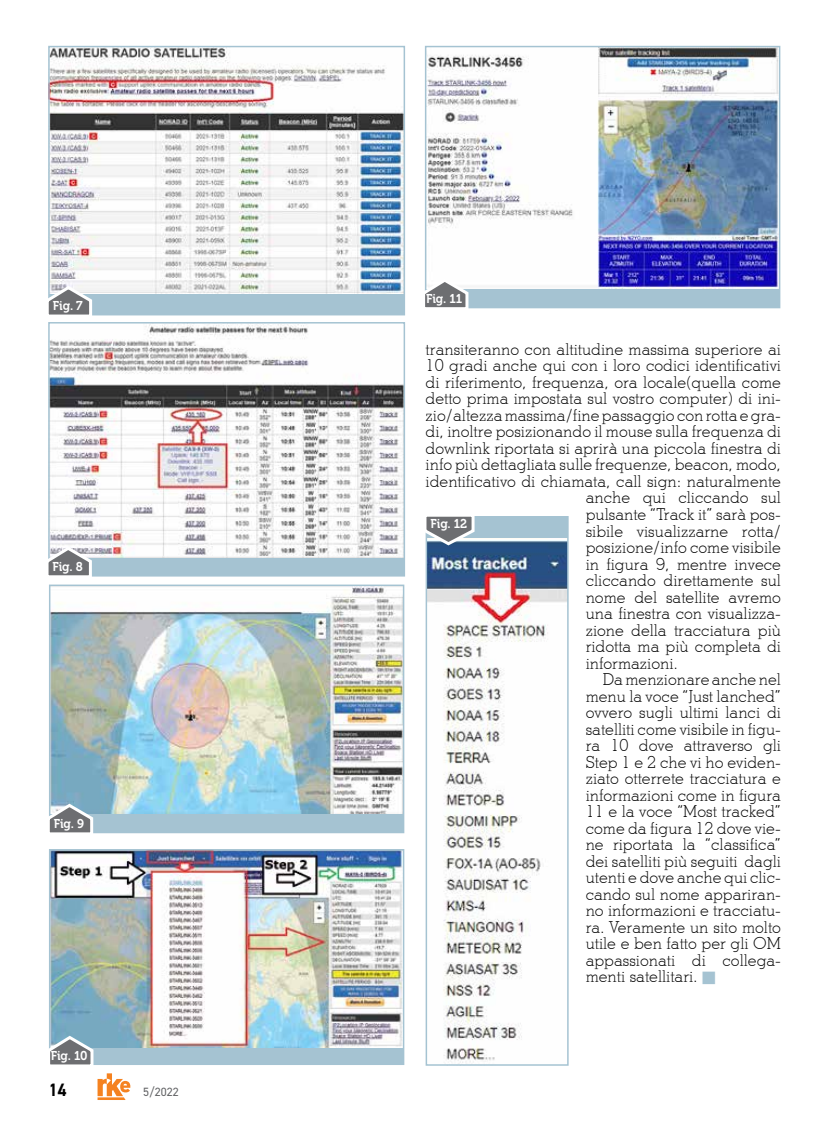
<style>
.page{position:relative;width:830px;height:1127px;background:#fff}
.page>*{position:absolute;margin:0;border:0;box-sizing:border-box;transform-origin:0 0}
.t1{font:700 18px "DIN2014";color:#000;scale:.9 1}
.t2{font:300 16.5px "Stymie BT";color:#000}
.t3{font:12.75px "Museo 700";letter-spacing:-.01em;color:#fff;scale:.95 1}
.t4{font:12px "DIN2014";color:#636466}
.s1{color:#a5c3d2}
</style>
<div class="page">
<div style="left:49px;top:47px;width:355px;height:268px;background:#a5c3d2"></div>
<img style="left:51px;top:49px;width:351px;height:245px">
<div style="left:48px;top:46px;width:357px;height:269px;border:2px solid #a5c3d2"></div>
<div style="left:49px;top:323px;width:355px;height:253px;background:#a5c3d2"></div>
<img style="left:51px;top:325px;width:351px;height:232px">
<div style="left:48px;top:322px;width:357px;height:254px;border:2px solid #a5c3d2"></div>
<div style="left:50px;top:585px;width:353px;height:247px;background:#a5c3d2"></div>
<img style="left:51px;top:586px;width:351px;height:227px">
<div style="left:49px;top:584px;width:355px;height:249px;border:1px solid #a5c3d2"></div>
<div style="left:50px;top:850px;width:353px;height:214px;background:#a5c3d2"></div>
<img style="left:52px;top:852px;width:349px;height:195px">
<div style="left:49px;top:849px;width:355px;height:216px;border:2px solid #a5c3d2"></div>
<div style="left:425px;top:47px;width:354px;height:261px;background:#a5c3d2"></div>
<img style="left:427px;top:49px;width:350px;height:239px">
<div style="left:424px;top:46px;width:356px;height:262px;border:2px solid #a5c3d2"></div>
<div style="left:426px;top:517px;width:141px;height:548px;background:#a5c3d2"></div>
<img style="left:428px;top:538px;width:137px;height:525px">
<div style="left:425px;top:516px;width:143px;height:550px;border:2px solid #a5c3d2"></div>
<svg style="left:425px;top:516px;width:52px;height:32px;background:#858f9a"></svg>
<svg style="left:48px;top:283px;width:47px;height:33px;background:#a9abaf"></svg>
<svg style="left:48px;top:544px;width:46px;height:33px;background:#a7a8ac"></svg>
<svg style="left:49px;top:1033px;width:81px;height:67px"></svg>
<svg style="left:49px;top:801px;width:47px;height:33px;background:#939fa7"></svg>
<svg style="left:424px;top:276px;width:47px;height:33px;background:#b1b3b5"></svg>
<p class="t3" style="left:53px;top:299px;width:33px">Fig. 7</p>
<p class="t3" style="left:52px;top:559px;width:33px">Fig. 8</p>
<p class="t3" style="left:54px;top:816px;width:33px">Fig. 9</p>
<p class="t3" style="left:51px;top:1049px;width:40px">Fig. 10</p>
<p class="t1" style="left:49px;top:1078px;width:21px">14</p>
<p class="t4" style="left:143px;top:1084px;width:37px">5/2022</p>
<p class="t3" style="left:426px;top:291px;width:39px">Fig. 11</p>
<p class="t2" style="left:425px;top:339px;width:357px">transiteranno con altitudine massima superiore ai</p>
<p class="t2" style="left:425px;top:356px;width:357px">10 gradi anche qui con i loro codici identificativi</p>
<p class="t2" style="left:425px;top:372px;width:357px">di riferimento, frequenza, ora locale(quella come</p>
<p class="t2" style="left:425px;top:389px;width:357px">detto prima impostata sul vostro computer) di ini-</p>
<p class="t2" style="left:425px;top:405px;width:357px">zio/altezza massima/fine passaggio con rotta e gra-</p>
<p class="t2" style="left:425px;top:422px;width:357px">di, inoltre posizionando il mouse sulla frequenza di</p>
<p class="t2" style="left:425px;top:438px;width:357px">downlink riportata si aprirà una piccola finestra di</p>
<p class="t2" style="left:425px;top:455px;width:357px">info più dettagliata sulle frequenze, beacon, modo,</p>
<p class="t2" style="left:425px;top:471px;width:357px">identificativo di chiamata, call sign: naturalmente</p>
<p class="t2" style="left:585px;top:488px;width:197px">anche qui cliccando sul</p>
<p class="t2" style="left:585px;top:504px;width:197px">pulsante “Track it” sarà pos-</p>
<p class="t2" style="left:585px;top:521px;width:197px">sibile visualizzarne rotta/</p>
<p class="t2" style="left:585px;top:537px;width:197px">posizione/info come visibile</p>
<p class="t2" style="left:585px;top:554px;width:197px">in figura 9, mentre invece</p>
<p class="t2" style="left:585px;top:570px;width:197px">cliccando direttamente sul</p>
<p class="t2" style="left:585px;top:587px;width:197px">nome del satellite avremo</p>
<p class="t2" style="left:585px;top:603px;width:197px">una finestra con visualizza-</p>
<p class="t2" style="left:585px;top:620px;width:197px">zione della tracciatura più</p>
<p class="t2" style="left:585px;top:636px;width:197px">ridotta ma più completa di</p>
<p class="t2" style="left:585px;top:653px;width:94px">informazioni.</p>
<p class="t2" style="left:602px;top:669px;width:180px">Da menzionare anche nel</p>
<p class="t2" style="left:585px;top:686px;width:197px">menu la voce “Just lanched”</p>
<p class="t2" style="left:585px;top:702px;width:197px">ovvero sugli ultimi lanci di</p>
<p class="t2" style="left:585px;top:719px;width:197px">satelliti come visibile in figu-</p>
<p class="t2" style="left:585px;top:735px;width:197px">ra 10 dove attraverso gli</p>
<p class="t2" style="left:585px;top:752px;width:197px">Step 1 e 2 che vi ho eviden-</p>
<p class="t2" style="left:585px;top:768px;width:197px">ziato otterrete tracciatura e</p>
<p class="t2" style="left:585px;top:785px;width:197px">informazioni come in figura</p>
<p class="t2" style="left:585px;top:801px;width:197px">11 e la voce “Most tracked”</p>
<p class="t2" style="left:585px;top:818px;width:197px">come da figura 12 dove vie-</p>
<p class="t2" style="left:585px;top:834px;width:197px">ne riportata la “classifica”</p>
<p class="t2" style="left:585px;top:851px;width:197px">dei satelliti più seguiti dagli</p>
<p class="t2" style="left:585px;top:867px;width:197px">utenti e dove anche qui clic-</p>
<p class="t2" style="left:585px;top:884px;width:197px">cando sul nome appariran-</p>
<p class="t2" style="left:585px;top:900px;width:197px">no informazioni e tracciatu-</p>
<p class="t2" style="left:585px;top:917px;width:197px">ra. Veramente un sito molto</p>
<p class="t2" style="left:585px;top:933px;width:197px">utile e ben fatto per gli OM</p>
<p class="t2" style="left:585px;top:950px;width:197px">appassionati di collega-</p>
<p class="t2" style="left:585px;top:966px;width:132px">menti satellitari. <span class="s1">■</span></p>
<p class="t3" style="left:430px;top:517px;width:40px">Fig. 12</p>
</div>
